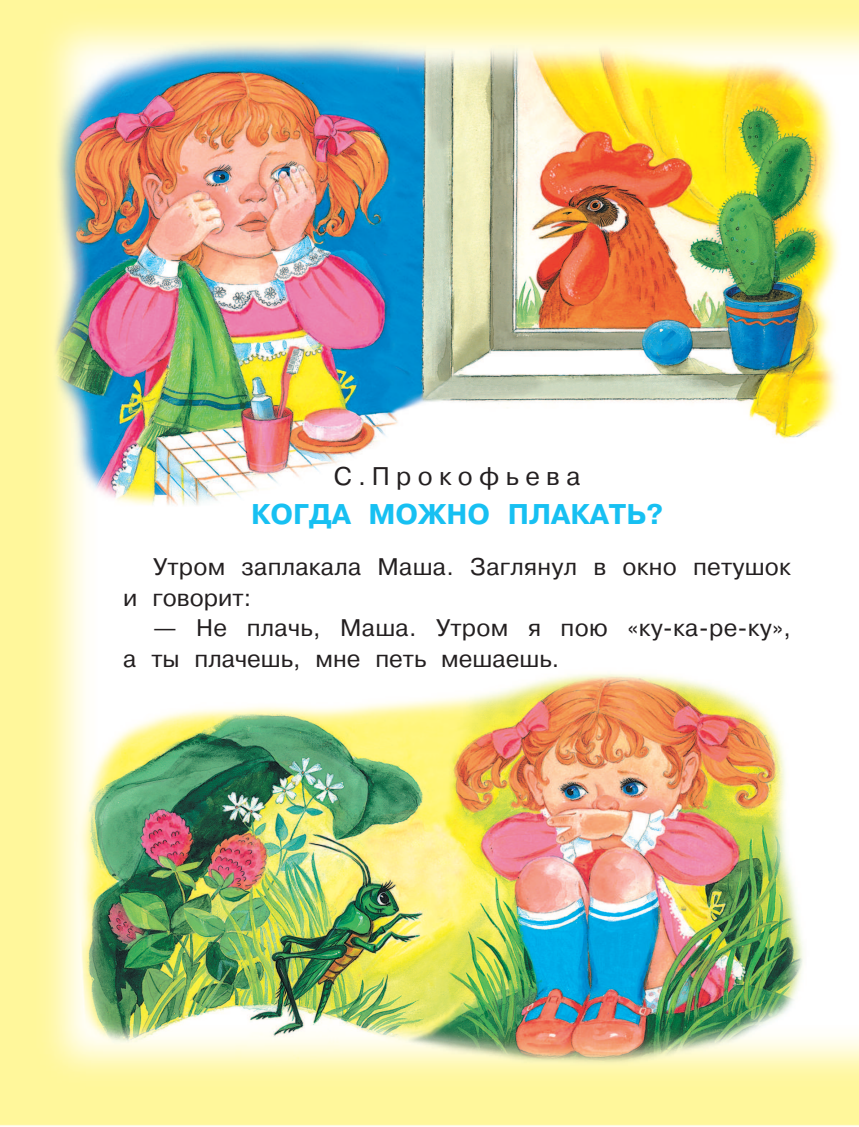
<style>
.page{position:relative;width:859px;height:1127px;background:#fff}
.page>*{position:absolute;margin:0;border:0;box-sizing:border-box;transform-origin:0 0}
.t1{font:700 28.5px "Pragmatica C";color:#17c0f2}
.t2{font:25.5px "Pragmatica C";letter-spacing:.25em;color:#231f20}
.t3{font:24px/30.6px "Pragmatica C";letter-spacing:.01em;color:#231f20}
</style>
<div class="page">
<img style="left:0;top:0;width:859px;height:1126px">
<p class="t2" style="left:334px;top:466px;width:248px">С.Прокофьева</p>
<p class="t1" style="left:251px;top:504px;width:414px">КОГДА МОЖНО ПЛАКАТЬ?</p>
<p class="t3" style="left:123px;top:553px;width:669px;text-indent:30px">Утром заплакала Маша. Заглянул в окно петушок и говорит:</p>
<p class="t3" style="left:123px;top:615px;width:669px;text-indent:30px">— Не плачь, Маша. Утром я пою «ку-ка-ре-ку», а ты плачешь, мне петь мешаешь.</p>
</div>
